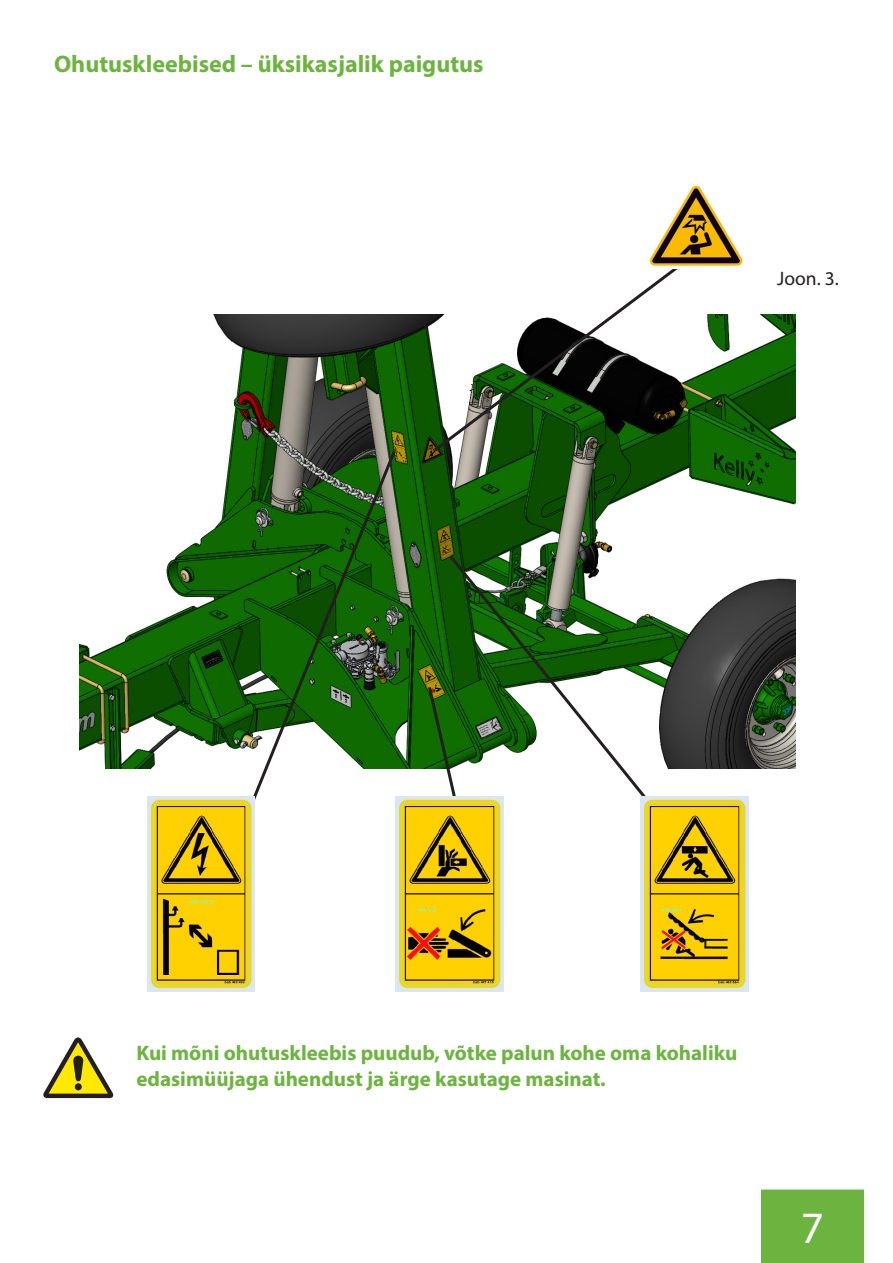
<style>
.page{position:relative;width:893px;height:1263px;background:#fff}
.page>*{position:absolute;margin:0;border:0;box-sizing:border-box;transform-origin:0 0}
.t1{font:45px "Myriad Pro";color:#fff}
.t2{font:700 24px "Myriad Pro";color:#6cb43f}
.t3{font:700 21px/25.2px "Myriad Pro";color:#6cb43f}
.t4{font:19.5px "Myriad Pro";color:#231f20}
</style>
<div class="page">
<div style="left:761px;top:1189px;width:103px;height:74px;background:#6cb43f;border:2px solid #6cb43f"></div>
<svg style="left:43px;top:1037px;width:71px;height:61px"></svg>
<img style="left:79px;top:314px;width:716px;height:454px">
<svg style="left:431px;top:269px;width:266px;height:185px"></svg>
<img style="left:649px;top:185px;width:94px;height:81px">
<svg style="left:446px;top:552px;width:214px;height:264px"></svg>
<img style="left:641px;top:796px;width:107px;height:196px">
<svg style="left:426px;top:684px;width:37px;height:112px"></svg>
<img style="left:396px;top:796px;width:107px;height:196px">
<svg style="left:241px;top:447px;width:157px;height:376px"></svg>
<img style="left:147px;top:796px;width:108px;height:196px">
<p class="t2" style="left:54px;top:48px;width:431px">Ohutuskleebised – üksikasjalik paigutus</p>
<p class="t4" style="left:777px;top:268px;width:63px">Joon. 3.</p>
<p class="t3" style="left:136px;top:1040px;width:602px">Kui mõni ohutuskleebis puudub, võtke palun kohe oma kohaliku edasimüüjaga ühendust ja ärge kasutage masinat.</p>
<h1 class="t1" style="left:801px;top:1203px;width:25px">7</h1>
</div>
